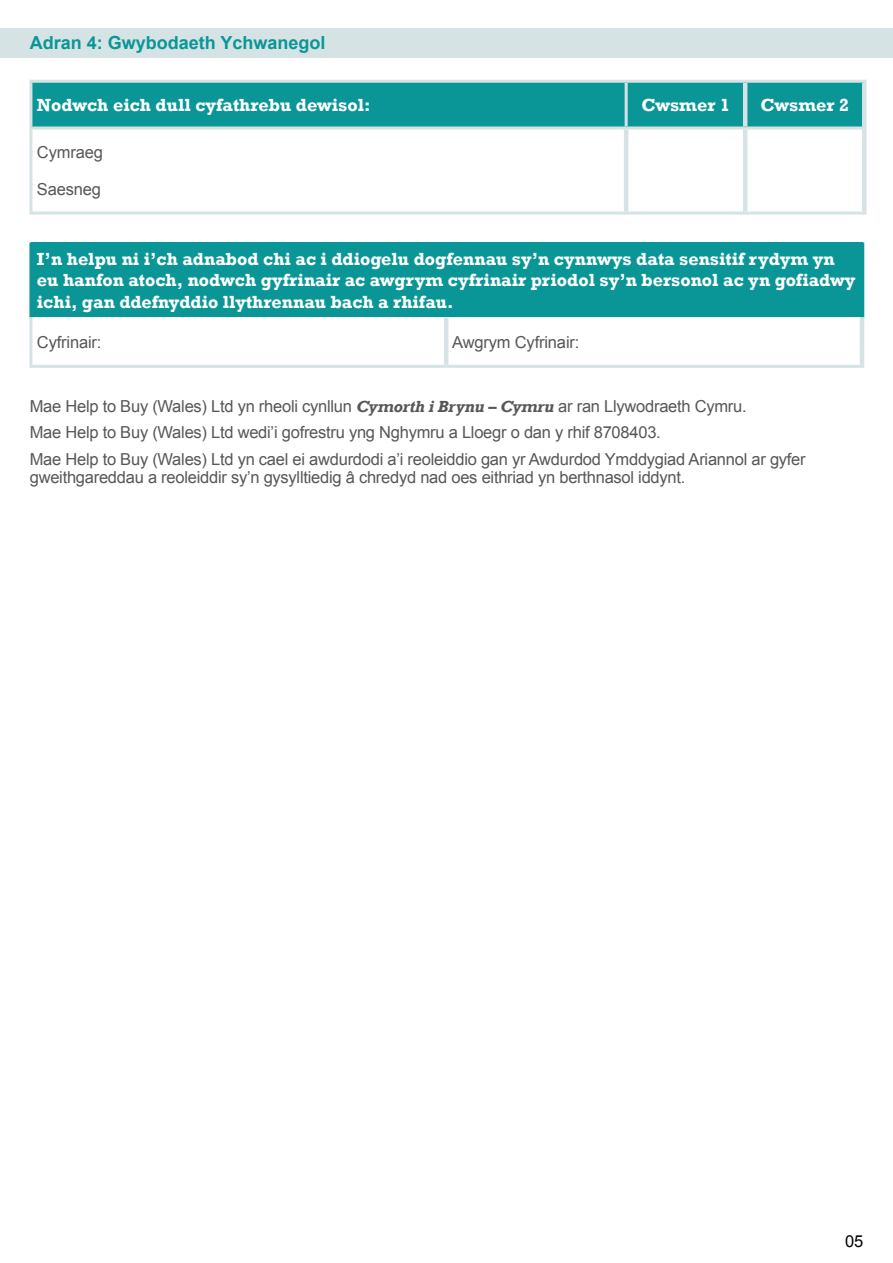
<style>
.page{position:relative;width:893px;height:1263px;background:#fff}
.page>*{position:absolute;margin:0;border:0;box-sizing:border-box;transform-origin:0 0}
.t1{font:700 18px/21.6px "Rockwell";color:#fff}
.t2{font:700 18px "Arial";color:#0a9697}
.t3{font:16.5px/26.5px "Arial";letter-spacing:-.015em;color:#575756}
.t4{font:16.5px "Arial";color:#000}
.s1{font-family:"Rockwell";font-weight:700;font-style:italic}
</style>
<div class="page">
<div style="left:0;top:28px;width:893px;height:29px;background:#d5e3e4"></div>
<div style="left:32px;top:83px;width:830px;height:43px;background:#0a9697"></div>
<svg style="left:32px;top:129px;width:830px;height:83px"></svg>
<hr style="left:625px;top:83px;width:3px;height:43px;background:#d5e3e4">
<hr style="left:745px;top:80px;width:121px;height:3px;background:#d5e3e4">
<hr style="left:745px;top:126px;width:117px;height:3px;background:#d5e3e4">
<hr style="left:743px;top:83px;width:4px;height:43px;background:#d5e3e4">
<hr style="left:862px;top:83px;width:4px;height:45px;background:#d5e3e4">
<hr style="left:624px;top:129px;width:4px;height:83px;background:#d5e3e4">
<hr style="left:743px;top:129px;width:4px;height:83px;background:#d5e3e4">
<hr style="left:626px;top:80px;width:119px;height:3px;background:#d5e3e4">
<hr style="left:626px;top:126px;width:119px;height:3px;background:#d5e3e4">
<hr style="left:29px;top:83px;width:3px;height:43px;background:#d5e3e4">
<hr style="left:29px;top:126px;width:597px;height:3px;background:#d5e3e4">
<hr style="left:29px;top:129px;width:3px;height:83px;background:#d5e3e4">
<hr style="left:862px;top:128px;width:4px;height:84px;background:#d5e3e4">
<hr style="left:29px;top:80px;width:597px;height:3px;background:#d5e3e4">
<hr style="left:29px;top:212px;width:597px;height:3px;background:#d5e3e4">
<hr style="left:626px;top:212px;width:119px;height:3px;background:#d5e3e4">
<hr style="left:745px;top:212px;width:121px;height:3px;background:#d5e3e4">
<div style="left:31px;top:243px;width:831px;height:74px;background:#0a9697"></div>
<hr style="left:444px;top:317px;width:4px;height:48px;background:#d5e3e4">
<hr style="left:29px;top:243px;width:3px;height:74px;background:#0a9697">
<hr style="left:860px;top:243px;width:4px;height:74px;background:#0a9697">
<hr style="left:29px;top:317px;width:3px;height:48px;background:#d5e3e4">
<hr style="left:29px;top:365px;width:417px;height:3px;background:#d5e3e4">
<hr style="left:446px;top:365px;width:418px;height:3px;background:#d5e3e4">
<hr style="left:860px;top:317px;width:4px;height:48px;background:#d5e3e4">
<p class="t2" style="left:30px;top:31px;width:297px">Adran 4: Gwybodaeth Ychwanegol</p>
<p class="t1" style="left:37px;top:94px;width:335px">Nodwch eich dull cyfathrebu dewisol:</p>
<p class="t1" style="left:641px;top:94px;width:90px">Cwsmer 1</p>
<p class="t1" style="left:760px;top:94px;width:90px">Cwsmer 2</p>
<p class="t3" style="left:37px;top:139px;width:67px">Cymraeg</p>
<p class="t3" style="left:37px;top:176px;width:66px">Saesneg</p>
<p class="t1" style="left:37px;top:248px;width:820px">I’n helpu ni i’ch adnabod chi ac i ddiogelu dogfennau sy’n cynnwys data sensitif rydym yn eu hanfon atoch, nodwch gyfrinair ac awgrym cyfrinair priodol sy’n bersonol ac yn gofiadwy ichi, gan ddefnyddio llythrennau bach a rhifau.</p>
<p class="t3" style="left:37px;top:329px;width:66px">Cyfrinair:</p>
<p class="t3" style="left:452px;top:329px;width:129px">Awgrym Cyfrinair:</p>
<p class="t3" style="left:30px;top:393px;width:777px">Mae Help to Buy (Wales) Ltd yn rheoli cynllun <span class="s1">Cymorth i Brynu – Cymru</span> ar ran Llywodraeth Cymru.<br>Mae Help to Buy (Wales) Ltd wedi’i gofrestru yng Nghymru a Lloegr o dan y rhif 8708403.<br>Mae Help to Buy (Wales) Ltd yn cael ei awdurdodi a’i reoleiddio gan yr Awdurdod Ymddygiad Ariannol ar gyfer</p>
<p class="t3" style="left:30px;top:464px;width:657px">gweithgareddau a reoleiddir sy’n gysylltiedig â chredyd nad oes eithriad yn berthnasol iddynt.</p>
<p class="t4" style="left:845px;top:1231px;width:20px">05</p>
</div>
